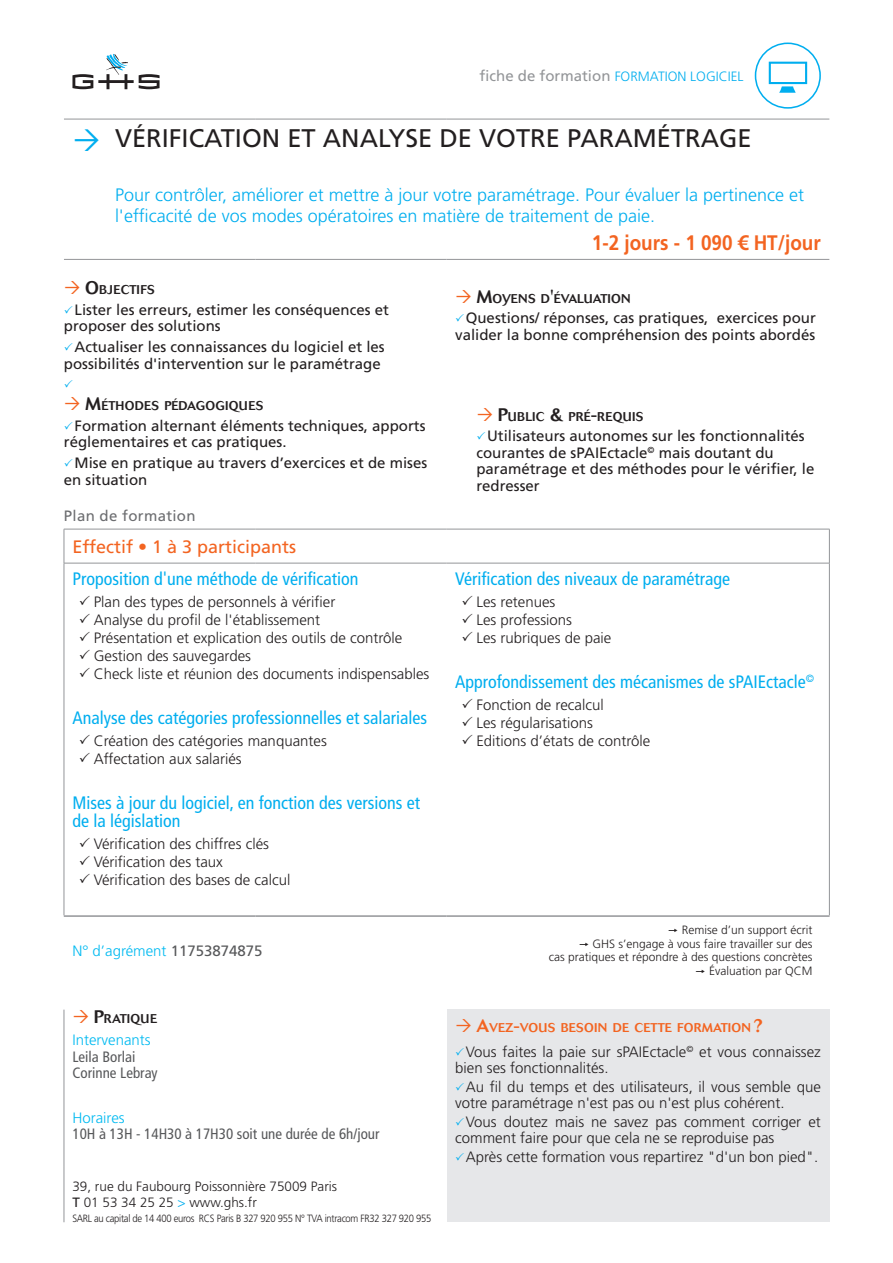
<style>
.page{position:relative;width:893px;height:1263px;background:#fff}
.page>*{position:absolute;margin:0;border:0;box-sizing:border-box;transform-origin:0 0}
.t1{font:25.5px "Frutiger LT Std";color:#231f20}
.FICHE_NBR_J{font:700 21px "Frutiger LT Std";color:#f36421;scale:.9 1}
.FICHE_PLAN_sous_titr{font:condensed 18px/18px "Frutiger LT Std";color:#00aeef}
.FICHE_CHAP0{font:300 18px/21.6px "Frutiger LT Std";color:#00aeef}
.FICHE_effectif2{font:18px "Frutiger LT Std";color:#f36421}
.t2{font:300 15px/16.5px "Frutiger LT Std";color:#231f20}
.t3{font:15px/16.5px "Frutiger LT Std";color:#231f20}
.Fiche_Pratique-2{font:condensed 15px "Frutiger LT Std";color:#57585a}
.Fiche_Pratique-1{font:300 15px "Frutiger LT Std";color:#00baf1}
.FICHE_plan{font:15px "Frutiger LT Std";letter-spacing:.02em;color:#6c6d70}
.fiche_adresse_GHS{font:300 13.5px "Frutiger LT Std";color:#231f20}
.FICHE_ENTETE{font:300 13.5px "Frutiger LT Std";color:#00aeef}
.t4{font:500 12.6px "Cosmos";letter-spacing:.02em;color:#231f20}
.t5{font:500 12.6px "Cosmos";letter-spacing:.02em;color:#f36421}
.t6{font:500 12.6px "Cosmos";color:#231f20}
.t7{font:300 12px/13.5px "Frutiger LT Std";color:#231f20;text-align:right}
.fiche_adresse_SARL{font:300 10.5px "Frutiger LT Std";letter-spacing:-.03em;color:#231f20;scale:.9 1}
.s1{font-weight:400;font-size:15px;color:#939598}
.s2{font-family:"GH Spictos";font-size:30px;color:#00aeef}
.s3{font-family:"GH Spictos";font-weight:400;font-size:18px;color:#f36421}
.s4{font-size:18px}
.s5{font-weight:400;color:#57585a}
.s6{font-weight:400}
.s7{color:#00aeef}
.s8{font-family:"GH Spictos";font-weight:400}
.s9{font-family:"GH Spictos";font-weight:400;font-size:18px}
</style>
<div class="page">
<div style="left:447px;top:1010px;width:382px;height:212px;background:#e6e7e9"></div>
<hr style="left:64px;top:529px;width:1px;height:34px;background:#939598">
<hr style="left:829px;top:529px;width:1px;height:34px;background:#939598">
<hr style="left:64px;top:563px;width:1px;height:352px;background:#939598">
<hr style="left:829px;top:563px;width:1px;height:352px;background:#939598">
<hr style="left:64px;top:915px;width:191px;height:2px;background:#939598">
<hr style="left:255px;top:915px;width:192px;height:2px;background:#939598">
<hr style="left:447px;top:915px;width:383px;height:2px;background:#939598">
<hr style="left:64px;top:1010px;width:1px;height:157px;background:#939598">
<hr style="left:64px;top:1167px;width:1px;height:55px;background:#939598">
<hr style="left:64px;top:119px;width:191px;height:1px;background:#939598">
<hr style="left:255px;top:119px;width:192px;height:1px;background:#939598">
<hr style="left:447px;top:119px;width:382px;height:1px;background:#939598">
<hr style="left:64px;top:529px;width:191px;height:1px;background:#939598">
<hr style="left:255px;top:529px;width:192px;height:1px;background:#939598">
<hr style="left:447px;top:529px;width:383px;height:1px;background:#939598">
<hr style="left:64px;top:563px;width:191px;height:1px;background:#939598">
<hr style="left:255px;top:563px;width:192px;height:1px;background:#939598">
<hr style="left:447px;top:563px;width:383px;height:1px;background:#939598">
<hr style="left:64px;top:259px;width:191px;height:1px;background:#939598">
<hr style="left:255px;top:259px;width:192px;height:1px;background:#939598">
<hr style="left:447px;top:259px;width:382px;height:1px;background:#939598">
<svg style="left:72px;top:54px;width:88px;height:35px"></svg>
<div style="left:755px;top:43px;width:66px;height:66px;border:2px solid #00aeef;border-radius:50%"></div>
<div style="left:769px;top:62px;width:38px;height:22px;border:2px solid #00aeef"></div>
<svg style="left:779px;top:86px;width:17px;height:7px"></svg>
<p class="FICHE_ENTETE" style="left:480px;top:68px;width:265px"><span class="s1">fiche de formation</span> FORMATION LOGICIEL</p>
<p class="t1" style="left:72px;top:123px;width:681px"><span class="s2">0</span> VÉRIFICATION ET ANALYSE DE VOTRE PARAMÉTRAGE</p>
<p class="FICHE_CHAP0" style="left:115px;top:184px;width:691px">Pour contrôler, améliorer et mettre à jour votre paramétrage. Pour évaluer la pertinence et l'efficacité de vos modes opératoires en matière de traitement de paie.</p>
<p class="FICHE_NBR_J" style="left:592px;top:230px;width:256px">1-2 jours - 1 090 € HT/jour</p>
<p class="t4" style="left:64px;top:283px;width:92px"><span class="s3">0</span> <span class="s4">O</span>BJECTIFS</p>
<p class="t3" style="left:64px;top:301px;width:326px;text-indent:11px">Lister les erreurs, estimer les conséquences et proposer des solutions</p>
<p class="t3" style="left:64px;top:339px;width:322px;text-align:right">Actualiser les connaissances du logiciel et les possibilités d'intervention sur le paramétrage</p>
<p class="t4" style="left:64px;top:399px;width:201px"><span class="s3">0</span> <span class="s4">M</span>ÉTHODES PÉDAGOGIQUES</p>
<p class="t3" style="left:64px;top:418px;width:363px;text-indent:11px">Formation alternant éléments techniques, apports réglementaires et cas pratiques.</p>
<p class="t3" style="left:64px;top:455px;width:365px;text-indent:11px">Mise en pratique au travers d’exercices et de mises en situation</p>
<p class="t6" style="left:455px;top:291px;width:177px"><span class="s3">0</span> <span class="s4">M</span>OYENS D<span class="s4">'</span>ÉVALUATION</p>
<p class="t3" style="left:455px;top:310px;width:362px;text-align:right">Questions/ réponses, cas pratiques, exercices pour valider la bonne compréhension des points abordés</p>
<p class="t4" style="left:476px;top:409px;width:169px"><span class="s3">0</span> <span class="s4">P</span>UBLIC <span class="s4">&amp;</span> PRÉ<span class="s4">-</span>REQUIS</p>
<p class="t3" style="left:476px;top:428px;width:339px;text-indent:11px">Utilisateurs autonomes sur les fonctionnalités courantes de sPAIEctacle<sup>©</sup> mais doutant du paramétrage et des méthodes pour le vérifier, le redresser</p>
<p class="FICHE_plan" style="left:64px;top:507px;width:133px">Plan de formation</p>
<p class="FICHE_effectif2" style="left:72px;top:536px;width:225px">Effectif • 1 à 3 participants</p>
<p class="FICHE_PLAN_sous_titr" style="left:72px;top:570px;width:287px">Proposition d'une méthode de vérification</p>
<p class="t2" style="left:94px;top:594px;width:243px">Plan des types de personnels à vérifier</p>
<p class="t2" style="left:94px;top:612px;width:228px">Analyse du profil de l'établissement</p>
<p class="t2" style="left:94px;top:630px;width:310px">Présentation et explication des outils de contrôle</p>
<p class="t2" style="left:94px;top:648px;width:159px">Gestion des sauvegardes</p>
<p class="t2" style="left:94px;top:666px;width:337px">Check liste et réunion des documents indispensables</p>
<p class="FICHE_PLAN_sous_titr" style="left:72px;top:709px;width:356px">Analyse des catégories professionnelles et salariales</p>
<p class="t2" style="left:94px;top:733px;width:235px">Création des catégories manquantes</p>
<p class="t2" style="left:94px;top:751px;width:150px">Affectation aux salariés</p>
<p class="FICHE_PLAN_sous_titr" style="left:72px;top:793px;width:349px">Mises à jour du logiciel, en fonction des versions et de la législation</p>
<p class="t2" style="left:94px;top:836px;width:177px">Vérification des chiffres clés</p>
<p class="t2" style="left:94px;top:854px;width:131px">Vérification des taux</p>
<p class="t2" style="left:94px;top:872px;width:198px">Vérification des bases de calcul</p>
<p class="Fiche_Pratique-1" style="left:72px;top:942px;width:191px">N° d’agrément <span class="s5">11753874875</span></p>
<p class="t4" style="left:72px;top:1011px;width:86px"><span class="s3">0</span> <span class="s4">P</span>RATIQUE</p>
<p class="Fiche_Pratique-1" style="left:72px;top:1032px;width:80px">Intervenants</p>
<p class="Fiche_Pratique-2" style="left:72px;top:1048px;width:65px">Leila Borlai</p>
<p class="Fiche_Pratique-2" style="left:72px;top:1064px;width:87px">Corinne Lebray</p>
<p class="Fiche_Pratique-1" style="left:72px;top:1109px;width:54px">Horaires</p>
<p class="Fiche_Pratique-2" style="left:72px;top:1125px;width:309px">10H à 13H - 14H30 à 17H30 soit une durée de 6h/jour</p>
<p class="fiche_adresse_GHS" style="left:72px;top:1179px;width:266px">39, rue du Faubourg Poissonnière 75009 Paris</p>
<p class="fiche_adresse_GHS" style="left:72px;top:1195px;width:186px"><span class="s6">T</span> 01 53 34 25 25 <span class="s7">&gt;</span> www.ghs.fr</p>
<p class="fiche_adresse_SARL" style="left:72px;top:1213px;width:400px">SARL au capital de 14 400 euros RCS Paris B 327 920 955 N° TVA intracom FR32 327 920 955</p>
<p class="FICHE_PLAN_sous_titr" style="left:455px;top:570px;width:276px">Vérification des niveaux de paramétrage</p>
<p class="t2" style="left:476px;top:594px;width:80px">Les retenues</p>
<p class="t2" style="left:476px;top:612px;width:97px">Les professions</p>
<p class="t2" style="left:476px;top:630px;width:137px">Les rubriques de paie</p>
<p class="FICHE_PLAN_sous_titr" style="left:455px;top:673px;width:361px">Approfondissement des mécanismes de sPAIEctacle<sup>©</sup></p>
<p class="t2" style="left:476px;top:697px;width:129px">Fonction de recalcul</p>
<p class="t2" style="left:476px;top:715px;width:118px">Les régularisations</p>
<p class="t2" style="left:476px;top:733px;width:175px">Editions d’états de contrôle</p>
<p class="t7" style="left:669px;top:924px;width:145px"><span class="s8">5</span> Remise d’un support écrit</p>
<p class="t7" style="left:549px;top:937px;width:265px"><span class="s8">5</span> GHS s’engage à vous faire travailler sur des<br>cas pratiques et répondre à des questions concrètes</p>
<p class="t7" style="left:696px;top:964px;width:118px"><span class="s8">5</span> Évaluation par QCM</p>
<p class="t5" style="left:455px;top:1020px;width:309px"><span class="s9">0</span> <span class="s4">A</span>VEZ<span class="s4">-</span>VOUS BESOIN DE CETTE FORMATION <span class="s4">?</span></p>
<p class="t2" style="left:455px;top:1043px;width:367px;text-indent:11px">Vous faites la paie sur sPAIEctacle<sup>©</sup> et vous connaissez bien ses fonctionnalités.</p>
<p class="t2" style="left:455px;top:1078px;width:367px;text-indent:11px">Au fil du temps et des utilisateurs, il vous semble que votre paramétrage n'est pas ou n'est plus cohérent.</p>
<p class="t2" style="left:455px;top:1114px;width:367px;text-indent:11px">Vous doutez mais ne savez pas comment corriger et comment faire pour que cela ne se reproduise pas</p>
<p class="t2" style="left:466px;top:1149px;width:354px">Après cette formation vous repartirez "d'un bon pied".</p>
</div>
